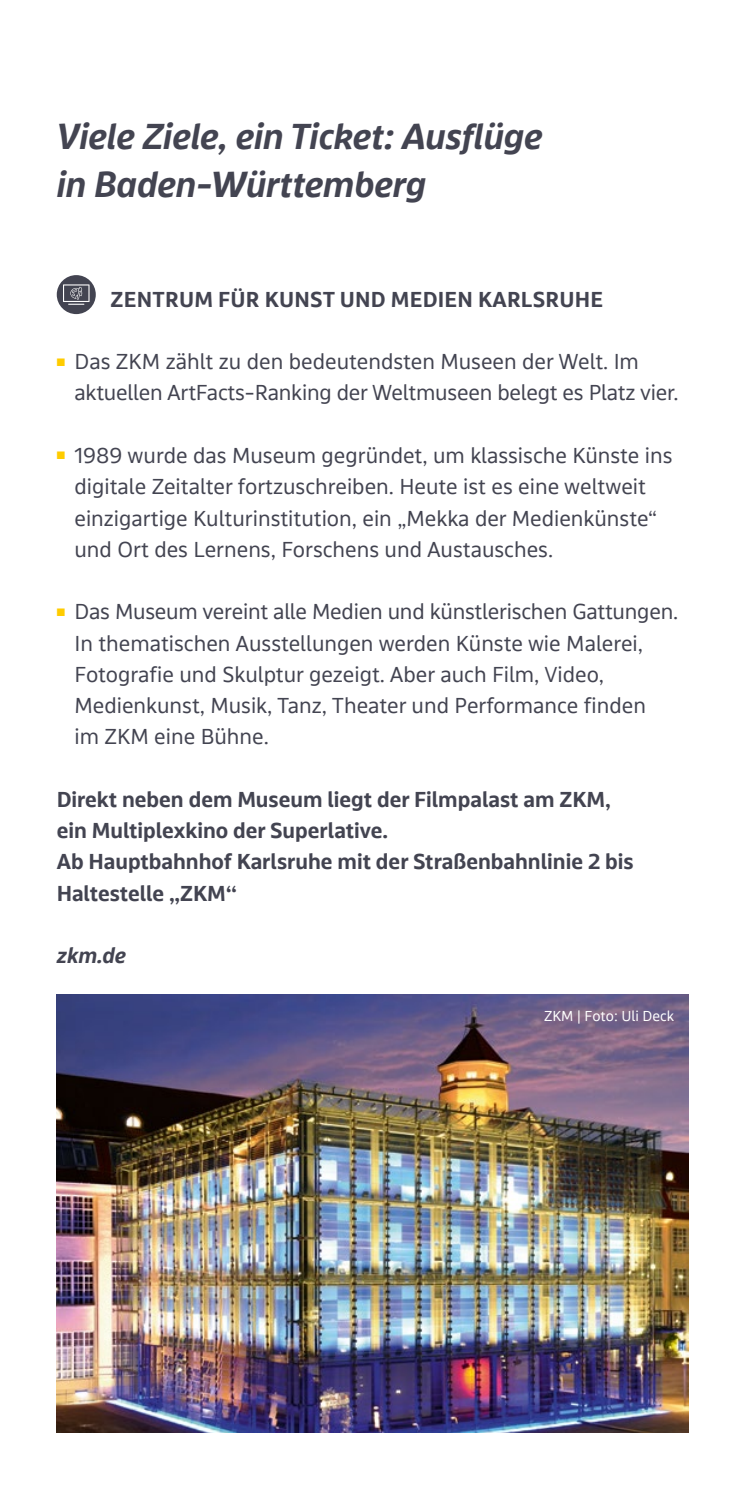
<style>
.page{position:relative;width:745px;height:1489px;background:#fff}
.page>*{position:absolute;margin:0;border:0;box-sizing:border-box;transform-origin:0 0}
.t1{font:italic 700 37.5px/47.5px "bwegt Display";color:#434451}
.t2{font:22.5px/31.2px "bwegt Text";color:#434451}
.t3{font:700 22.5px/31.2px "bwegt Text";color:#434451}
.t4{font:italic 700 22.5px "bwegt Text";color:#434451}
.t5{font:15px "bwegt Text";color:#fff}
</style>
<div class="page">
<img style="left:57px;top:994px;width:630px;height:437px">
<div style="left:57px;top:275px;width:39px;height:39px;background:#434451;border-radius:50%"></div>
<svg style="left:63px;top:284px;width:26px;height:21px"></svg>
<h3 class="t1" style="left:57px;top:114px;width:487px">Viele Ziele, ein Ticket: Ausflüge in Baden-Württemberg</h3>
<h4 class="t3" style="left:111px;top:284px;width:493px">ZENTRUM FÜR KUNST UND MEDIEN KARLSRUHE</h4>
<p class="t2" style="left:74px;top:347px;width:605px;text-indent:-18px"><sup>■</sup> Das ZKM zählt zu den bedeutendsten Museen der Welt. Im aktuellen ArtFacts-Ranking der Weltmuseen belegt es Platz vier.</p>
<p class="t2" style="left:74px;top:440px;width:599px;text-indent:-18px"><sup>■</sup> 1989 wurde das Museum gegründet, um klassische Künste ins digitale Zeitalter fortzuschreiben. Heute ist es eine weltweit einzigartige Kulturinstitution, ein „Mekka der Medienkünste“ und Ort des Lernens, Forschens und Austausches.</p>
<p class="t2" style="left:74px;top:597px;width:604px;text-indent:-18px"><sup>■</sup> Das Museum vereint alle Medien und künstlerischen Gattungen.<br>In thematischen Ausstellungen werden Künste wie Malerei, Fotografie und Skulptur gezeigt. Aber auch Film, Video, Medienkunst, Musik, Tanz, Theater und Performance finden<br>im ZKM eine Bühne.</p>
<p class="t3" style="left:57px;top:784px;width:578px">Direkt neben dem Museum liegt der Filmpalast am ZKM, ein Multiplexkino der Superlative.<br>Ab Hauptbahnhof Karlsruhe mit der Straßenbahnlinie 2 bis Haltestelle „ZKM“</p>
<p class="t4" style="left:57px;top:942px;width:71px">zkm.de</p>
<p class="t5" style="left:543px;top:1007px;width:131px">ZKM | Foto: Uli Deck</p>
</div>
